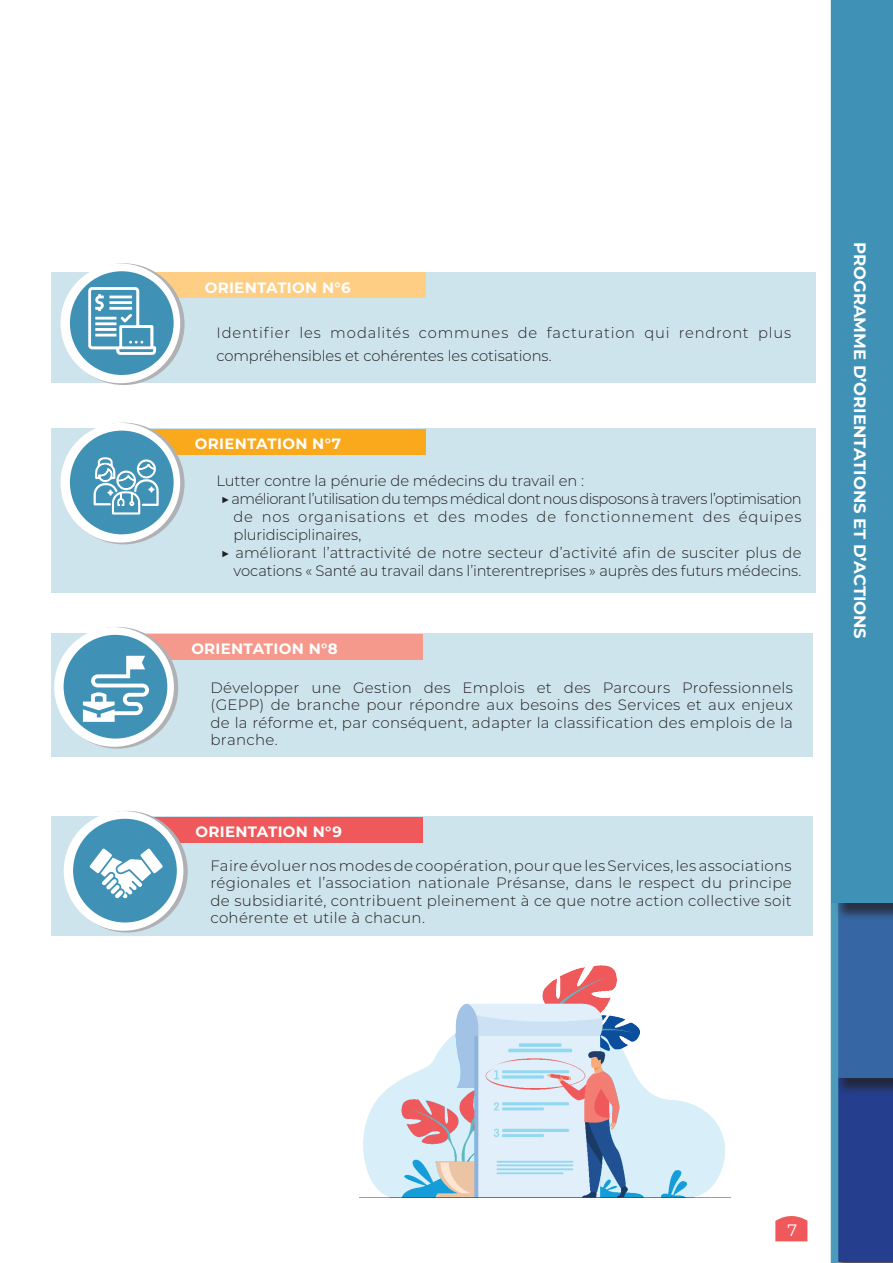
<style>
.page{position:relative;width:893px;height:1263px;background:#fff}
.page>*{position:absolute;margin:0;border:0;box-sizing:border-box;transform-origin:0 0}
.t1{font:700 16.5px "Montserrat";color:#fff}
.t2{font:16.5px "Montserrat";color:#fff}
.Article_Paragraphes{font:300 15px/17.2px "Montserrat";letter-spacing:.015em;color:#231f20;text-align:justify}
.Article_Paragraphes-2{font:300 15px/22.5px "Montserrat";letter-spacing:.045em;color:#231f20}
.t3{font:700 15px "Montserrat";letter-spacing:.02em;color:#fff}
.Article_Paragraphes-3{font:300 15px "Montserrat";letter-spacing:-.01em;color:#231f20}
.s1{font-weight:400}
</style>
<div class="page">
<svg style="left:775px;top:1216px;width:32px;height:25px"></svg>
<div style="left:51px;top:428px;width:764px;height:165px;background:#cde4ec"></div>
<div style="left:111px;top:429px;width:315px;height:25px;background:#f9a91b"></div>
<div style="left:51px;top:634px;width:761px;height:123px;background:#cde4ec"></div>
<div style="left:106px;top:634px;width:317px;height:26px;background:#f5998d"></div>
<div style="left:51px;top:816px;width:761px;height:119px;background:#cde4ec"></div>
<div style="left:115px;top:817px;width:308px;height:25px;background:#f0595b"></div>
<img style="left:363px;top:965px;width:362px;height:232px">
<div style="left:51px;top:272px;width:764px;height:111px;background:#cde4ec"></div>
<div style="left:130px;top:273px;width:296px;height:25px;background:#fece85"></div>
<svg style="left:63px;top:263px;width:122px;height:122px"></svg>
<div style="left:61px;top:263px;width:119px;height:120px;background:#fff;border-radius:50%"></div>
<div style="left:70px;top:271px;width:104px;height:104px;background:#3f92b5;border-radius:50%"></div>
<svg style="left:88px;top:287px;width:68px;height:68px"></svg>
<svg style="left:63px;top:423px;width:122px;height:121px"></svg>
<div style="left:61px;top:423px;width:119px;height:119px;background:#fff;border-radius:50%"></div>
<div style="left:70px;top:431px;width:104px;height:103px;background:#3f92b5;border-radius:50%"></div>
<svg style="left:94px;top:457px;width:65px;height:57px"></svg>
<div style="left:57px;top:627px;width:121px;height:122px;background:#b0b1b5;border-radius:50%"></div>
<div style="left:54px;top:627px;width:120px;height:120px;background:#fff;border-radius:50%"></div>
<div style="left:64px;top:635px;width:103px;height:103px;background:#3f92b5;border-radius:50%"></div>
<svg style="left:83px;top:656px;width:66px;height:66px"></svg>
<svg style="left:66px;top:811px;width:122px;height:121px"></svg>
<div style="left:64px;top:811px;width:119px;height:120px;background:#fff;border-radius:50%"></div>
<div style="left:73px;top:819px;width:104px;height:103px;background:#3f92b5;border-radius:50%"></div>
<svg style="left:89px;top:848px;width:74px;height:50px"></svg>
<div style="left:830px;top:1075px;width:63px;height:188px;background:#253f8e"></div>
<div style="left:835px;top:904px;width:58px;height:192px;background:#231f20;opacity:.75"></div>
<div style="left:832px;top:902px;width:61px;height:175px;background:#3667a4"></div>
<div style="left:831px;top:0;width:7px;height:1263px;background:#4c9bba"></div>
<div style="left:834px;top:0;width:59px;height:921px;background:#231f20;opacity:.75"></div>
<div style="left:832px;top:0;width:61px;height:902px;background:#3f92b5"></div>
<p class="t3" style="left:205px;top:277px;width:147px">ORIENTATION N°6</p>
<p class="Article_Paragraphes-2" style="left:216px;top:321px;width:576px">Identifier les modalités communes de facturation qui rendront plus compréhensibles et cohérentes les cotisations.</p>
<p class="t3" style="left:195px;top:433px;width:148px">ORIENTATION N°7</p>
<p class="Article_Paragraphes-3" style="left:216px;top:470px;width:369px">Lutter contre la pénurie de médecins du travail en :</p>
<p class="Article_Paragraphes" style="left:233px;top:489px;width:570px;line-height:18px;text-indent:-13px"><span class="s1">▶</span> améliorant l’utilisation du temps médical dont nous disposons à travers l’optimisation de nos organisations et des modes de fonctionnement des équipes pluridisciplinaires,</p>
<p class="Article_Paragraphes" style="left:221px;top:543px;width:582px;line-height:18px;text-align:right"><span class="s1">▶</span> améliorant l’attractivité de notre secteur d’activité afin de susciter plus de vocations « Santé au travail dans l’interentreprises » auprès des futurs médecins.</p>
<p class="t3" style="left:191px;top:638px;width:148px">ORIENTATION N°8</p>
<p class="Article_Paragraphes" style="left:211px;top:679px;width:584px">Développer une Gestion des Emplois et des Parcours Professionnels (GEPP) de branche pour répondre aux besoins des Services et aux enjeux de la réforme et, par conséquent, adapter la classification des emplois de la branche.</p>
<p class="t3" style="left:196px;top:821px;width:148px">ORIENTATION N°9</p>
<p class="Article_Paragraphes" style="left:211px;top:857px;width:583px">Faire évoluer nos modes de coopération, pour que les Services, les associations régionales et l’association nationale Présanse, dans le respect du principe de subsidiarité, contribuent pleinement à ce que notre action collective soit cohérente et utile à chacun.</p>
<p class="t1" style="left:872px;top:242px;width:398px;rotate:90deg">PROGRAMME D’ORIENTATIONS ET D’ACTIONS</p>
<p class="t2" style="left:788px;top:1219px;width:11px">7</p>
</div>
